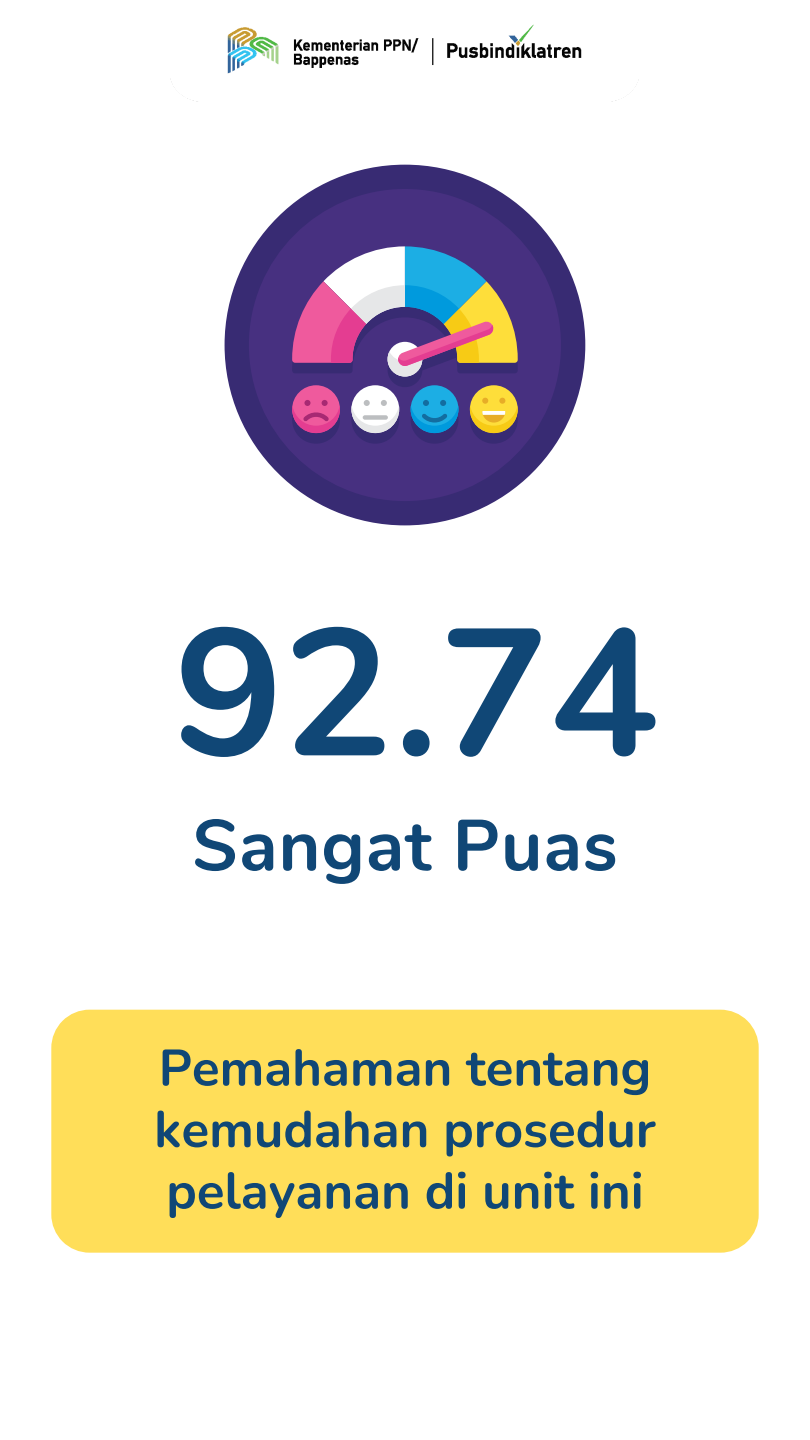
<style>
.page{position:relative;width:810px;height:1440px;background:#fff}
.page>*{position:absolute;margin:0;border:0;box-sizing:border-box;transform-origin:0 0}
.t1{font:700 180px "Nunito";color:#104776}
.t2{font:700 72px "Nunito";letter-spacing:.01em;color:#104776}
.t3{font:700 51px/61.5px "Nunito";color:#104776;text-align:justify}
</style>
<div class="page">
<div style="left:51px;top:1010px;width:707px;height:243px;background:#ffde59"></div>
<img style="left:171px;top:24px;width:468px;height:78px">
<div style="left:225px;top:165px;width:360px;height:360px;background:#382b73;border-radius:50%"></div>
<div style="left:249px;top:189px;width:312px;height:312px;background:#473080;border-radius:50%"></div>
<svg style="left:292px;top:246px;width:226px;height:141px"></svg>
<div style="left:292px;top:385px;width:48px;height:48px;background:#ef5a9d;border-radius:50%"></div>
<svg style="left:292px;top:396px;width:48px;height:47px"></svg>
<div style="left:351px;top:385px;width:48px;height:48px;background:#fff;border-radius:50%"></div>
<svg style="left:351px;top:396px;width:48px;height:47px"></svg>
<div style="left:363px;top:415px;width:25px;height:5px;background:#bcbec0;border-radius:2px"></div>
<div style="left:411px;top:385px;width:47px;height:48px;background:#1caee4;border-radius:50%"></div>
<svg style="left:411px;top:396px;width:47px;height:47px"></svg>
<div style="left:470px;top:385px;width:48px;height:48px;background:#fede3a;border-radius:50%"></div>
<svg style="left:470px;top:396px;width:48px;height:47px"></svg>
<p class="t1" style="left:174px;top:573px;width:486px">92.74</p>
<p class="t2" style="left:192px;top:798px;width:427px">Sangat Puas</p>
<h1 class="t3" style="left:154px;top:1038px;width:503px">Pemahaman tentang kemudahan prosedur pelayanan di unit ini</h1>
</div>
